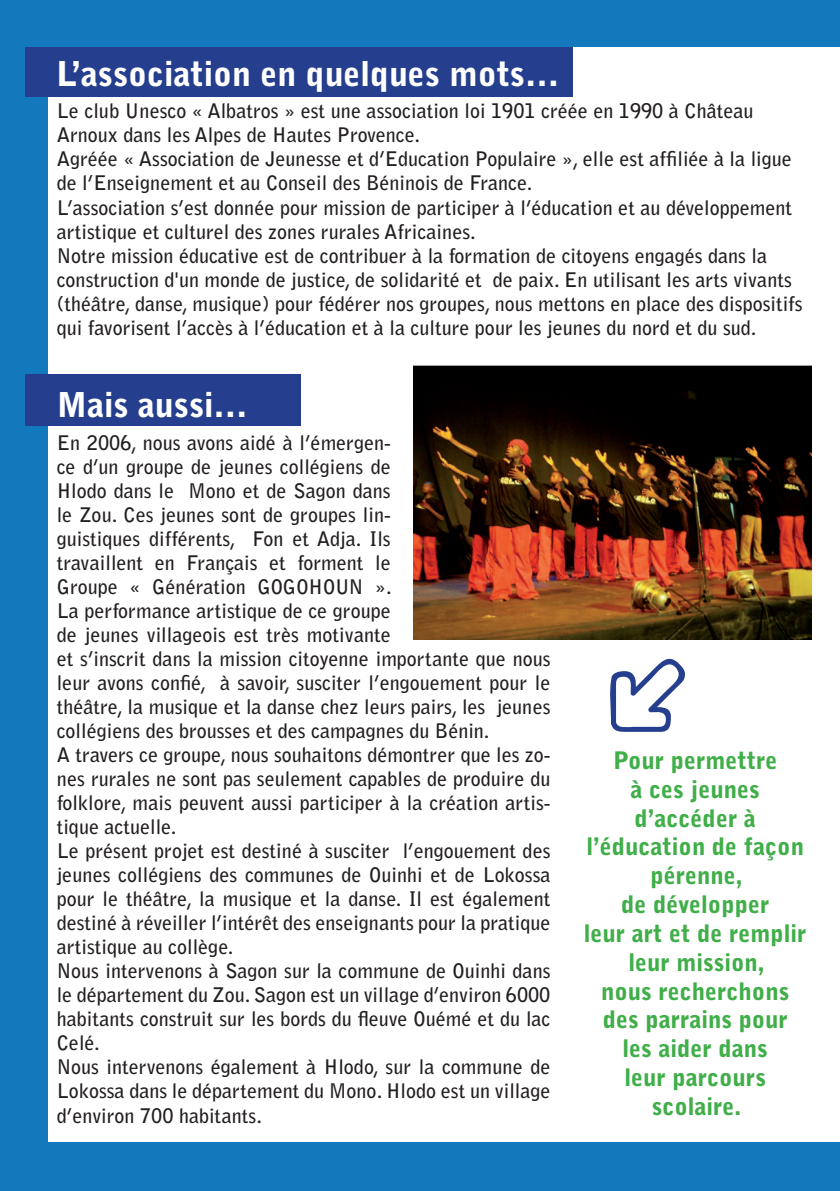
<style>
.page{position:relative;width:840px;height:1191px;background:#fff}
.page>*{position:absolute;margin:0;border:0;box-sizing:border-box;transform-origin:0 0}
.t1{font:900 34px "Bell Gothic Std";color:#fff}
.t2{font:900 24px/28.8px "Bell Gothic Std";color:#40ae49;text-align:center}
.t3{font:700 20px/24px "Bell Gothic Std";color:#231f20}
</style>
<div class="page">
<div style="left:0;top:0;width:839px;height:1191px;background:#1378bc"></div>
<div style="left:48px;top:47px;width:791px;height:1094px;background:#fff"></div>
<div style="left:26px;top:47px;width:547px;height:49px;background:#253f8e"></div>
<div style="left:26px;top:374px;width:274px;height:51px;background:#253f8e"></div>
<svg style="left:610px;top:658px;width:75px;height:74px"></svg>
<img style="left:413px;top:366px;width:398px;height:274px">
<p class="t1" style="left:57px;top:54px;width:503px">L’association en quelques mots…</p>
<p class="t3" style="left:57px;top:99px;width:697px">Le club Unesco « Albatros » est une association loi 1901 créée en 1990 à Château<br>Arnoux dans les Alpes de Hautes Provence.</p>
<p class="t3" style="left:57px;top:147px;width:736px">Agréée « Association de Jeunesse et d’Education Populaire », elle est affiliée à la ligue de l’Enseignement et au Conseil des Béninois de France.</p>
<p class="t3" style="left:57px;top:195px;width:736px">L’association s’est donnée pour mission de participer à l’éducation et au développement artistique et culturel des zones rurales Africaines.</p>
<p class="t3" style="left:57px;top:243px;width:747px">Notre mission éducative est de contribuer à la formation de citoyens engagés dans la construction d'un monde de justice, de solidarité et de paix. En utilisant les arts vivants (théâtre, danse, musique) pour fédérer nos groupes, nous mettons en place des dispositifs qui favorisent l’accès à l’éducation et à la culture pour les jeunes du nord et du sud.</p>
<p class="t1" style="left:57px;top:385px;width:192px">Mais aussi…</p>
<p class="t3" style="left:57px;top:431px;width:495px">En 2006, nous avons aidé à l’émergen-<br>ce d’un groupe de jeunes collégiens de<br>Hlodo dans le Mono et de Sagon dans<br>le Zou. Ces jeunes sont de groupes lin-<br>guistiques différents, Fon et Adja. Ils<br>travaillent en Français et forment le<br>Groupe « Génération GOGOHOUN ».<br>La performance artistique de ce groupe<br>de jeunes villageois est très motivante<br>et s’inscrit dans la mission citoyenne importante que nous leur avons confié, à savoir, susciter l’engouement pour le théâtre, la musique et la danse chez leurs pairs, les jeunes collégiens des brousses et des campagnes du Bénin.</p>
<p class="t3" style="left:57px;top:743px;width:495px;text-align:justify">A travers ce groupe, nous souhaitons démontrer que les zo&shy;nes rurales ne sont pas seulement capables de produire du folklore, mais peuvent aussi participer à la création artis&shy;tique actuelle.</p>
<p class="t3" style="left:57px;top:839px;width:495px;text-align:justify">Le présent projet est destiné à susciter l’engouement des jeunes collégiens des communes de Ouinhi et de Lokossa pour le théâtre, la musique et la danse. Il est également destiné à réveiller l’intérêt des enseignants pour la pratique artistique au collège.</p>
<p class="t3" style="left:57px;top:959px;width:495px;text-align:justify">Nous intervenons à Sagon sur la commune de Ouinhi dans le département du Zou. Sagon est un village d’environ 6000 habitants construit sur les bords du fleuve Ouémé et du lac Celé.</p>
<p class="t3" style="left:57px;top:1055px;width:495px;text-align:justify">Nous intervenons également à Hlodo, sur la commune de Lokossa dans le département du Mono. Hlodo est un village d’environ 700 habitants.</p>
<p class="t2" style="left:612px;top:746px;width:166px">Pour permettre</p>
<p class="t2" style="left:630px;top:775px;width:131px">à ces jeunes</p>
<p class="t2" style="left:586px;top:804px;width:219px">d’accéder à l’éducation de façon pérenne,</p>
<p class="t2" style="left:620px;top:890px;width:150px">de développer</p>
<p class="t2" style="left:583px;top:919px;width:224px">leur art et de remplir leur mission,</p>
<p class="t2" style="left:600px;top:976px;width:189px">nous recherchons</p>
<p class="t2" style="left:602px;top:1005px;width:186px">des parrains pour</p>
<p class="t2" style="left:622px;top:1034px;width:147px">les aider dans</p>
<p class="t2" style="left:624px;top:1063px;width:143px">leur parcours scolaire.</p>
</div>
